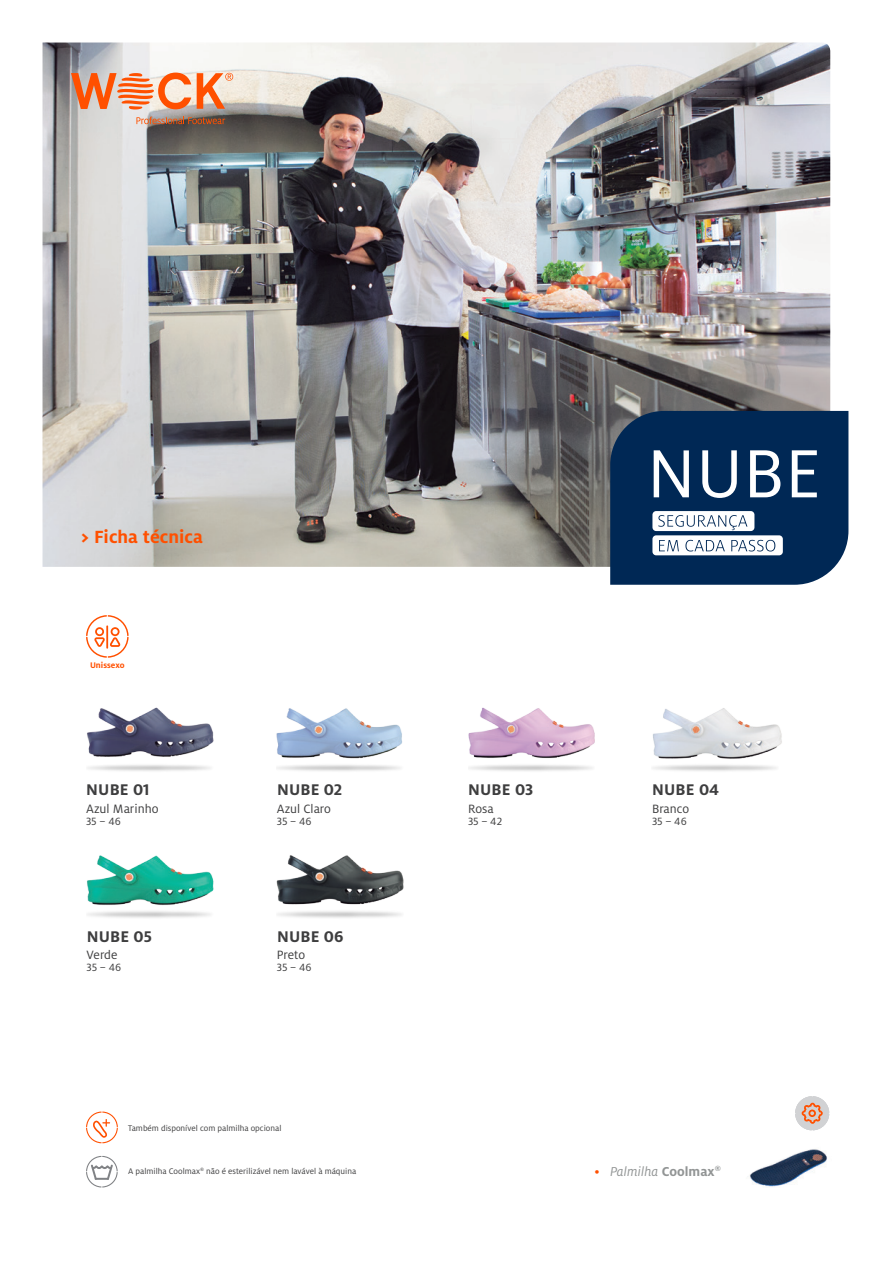
<style>
.page{position:relative;width:893px;height:1263px;background:#fff}
.page>*{position:absolute;margin:0;border:0;box-sizing:border-box;transform-origin:0 0}
.t1{font:700 19.5px "Milo OT";color:#ff5000}
.t2{font:700 17.1px "Milo OT";letter-spacing:.01em;color:#3e3e3f}
.t3{font:italic 14.25px "Milo OT";color:#929595}
.t4{font:13.5px "Milo OT";color:#3e3e3f}
.t5{font:13.35px "Milo OT";color:#3e3e3f}
.t6{font:11.7px "Milo OT";color:#3e3e3f}
.t7{font:9px "Milo OT";color:#3e3e3f}
.t8{font:700 9px "Milo OT";color:#ff5000}
.t9{font:700 8.4px "Milo OT";color:#929595}
.s1{font-style:normal;color:#ff5000}
.s2{font-weight:700;font-style:normal}
</style>
<div class="page">
<img style="left:43px;top:43px;width:787px;height:524px">
<svg style="left:197px;top:73px;width:36px;height:36px"></svg>
<svg style="left:71px;top:73px;width:120px;height:36px;background:#eda07b"></svg>
<svg style="left:136px;top:117px;width:89px;height:7px"></svg>
<svg style="left:86px;top:615px;width:43px;height:43px"></svg>
<img style="left:87px;top:707px;width:127px;height:50px">
<img style="left:276px;top:708px;width:126px;height:51px">
<img style="left:468px;top:707px;width:127px;height:64px">
<img style="left:653px;top:708px;width:129px;height:51px">
<img style="left:87px;top:855px;width:127px;height:50px">
<img style="left:276px;top:855px;width:128px;height:50px">
<img style="left:749px;top:1149px;width:78px;height:38px">
<svg style="left:795px;top:1096px;width:34px;height:34px"></svg>
<svg style="left:86px;top:1111px;width:32px;height:32px"></svg>
<svg style="left:610px;top:411px;width:238px;height:174px;background:#2f4f73"></svg>
<svg style="left:86px;top:1156px;width:32px;height:31px"></svg>
<h1 class="t1" style="left:81px;top:525px;width:123px">&gt; Ficha técnica</h1>
<p class="t8" style="left:90px;top:660px;width:36px">Unissexo</p>
<h2 class="t2" style="left:86px;top:780px;width:65px">NUBE 01</h2>
<h3 class="t4" style="left:86px;top:802px;width:74px">Azul Marinho</h3>
<p class="t6" style="left:86px;top:815px;width:36px">35 – 46</p>
<h2 class="t2" style="left:87px;top:926px;width:67px">NUBE 05</h2>
<h3 class="t5" style="left:87px;top:948px;width:32px">Verde</h3>
<p class="t6" style="left:87px;top:961px;width:36px">35 – 46</p>
<h2 class="t2" style="left:277px;top:780px;width:67px">NUBE 02</h2>
<h3 class="t5" style="left:277px;top:801px;width:56px">Azul Claro</h3>
<p class="t6" style="left:277px;top:815px;width:36px">35 – 46</p>
<h2 class="t2" style="left:277px;top:926px;width:68px">NUBE 06</h2>
<h3 class="t5" style="left:277px;top:948px;width:30px">Preto</h3>
<p class="t6" style="left:277px;top:961px;width:36px">35 – 46</p>
<p class="t7" style="left:128px;top:1123px;width:155px">Também disponível com palmilha opcional</p>
<h2 class="t2" style="left:468px;top:780px;width:67px">NUBE 03</h2>
<h3 class="t5" style="left:468px;top:801px;width:27px">Rosa</h3>
<p class="t6" style="left:468px;top:815px;width:35px">35 – 42</p>
<h2 class="t2" style="left:652px;top:780px;width:68px">NUBE 04</h2>
<h3 class="t5" style="left:652px;top:801px;width:39px">Branco</h3>
<p class="t6" style="left:652px;top:815px;width:36px">35 – 46</p>
<p class="t7" style="left:128px;top:1166px;width:230px">A palmilha Coolmax<sup>®</sup> não é esterilizável nem lavável à máquina</p>
<p class="t9" style="left:715px;top:1164px;width:8px">®</p>
<h3 class="t3" style="left:595px;top:1164px;width:122px"><span class="s1">•</span> Palmilha <span class="s2">Coolmax</span></h3>
</div>
